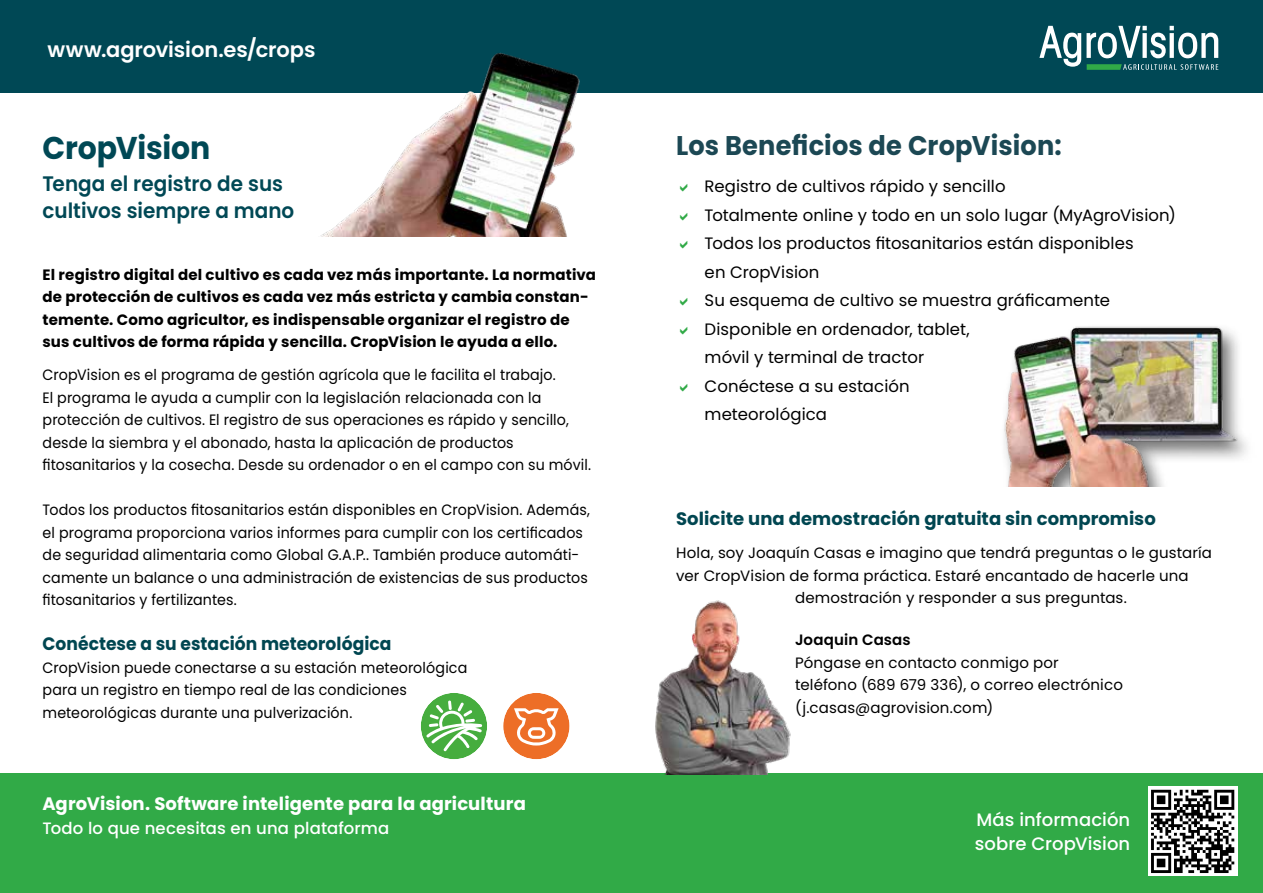
<style>
.page{position:relative;width:1263px;height:893px;background:#fff}
.page>*{position:absolute;margin:0;border:0;box-sizing:border-box;transform-origin:0 0}
.t1{font:700 31.5px "Poppins";letter-spacing:-.005em;color:#004855;scale:.95 1}
.t2{font:700 27px "Poppins";letter-spacing:.005em;color:#1c4854;scale:.95 1}
.t3{font:600 21px/27px "Poppins";color:#004855;scale:.95 1}
.t4{font:600 21px "Poppins";letter-spacing:-.005em;color:#fff}
.t5{font:700 18px "Poppins";letter-spacing:.01em;color:#fff}
.t6{font:700 18px "Poppins";letter-spacing:.005em;color:#004651}
.t7{font:700 18px "Poppins";letter-spacing:.005em;color:#004651;scale:.95 1}
.t8{font:500 18px/24px "Poppins";letter-spacing:.005em;color:#fff}
.t9{font:16.5px/28.5px "Poppins";letter-spacing:.005em;color:#000}
.t10{font:500 16.5px "Poppins";letter-spacing:.01em;color:#fff}
.t11{font:15px/22.5px "Poppins";letter-spacing:.01em;color:#000;scale:.95 1}
.t12{font:15px/22.5px "Poppins";letter-spacing:.01em;color:#000}
.t13{font:700 15px/22.5px "Poppins";letter-spacing:.01em;color:#000}
.t14{font:600 15px "Poppins";letter-spacing:.01em;color:#000}
</style>
<div class="page">
<img style="left:1004px;top:326px;width:240px;height:160px">
<div style="left:0;top:0;width:1263px;height:93px;background:#004855"></div>
<svg style="left:1039px;top:26px;width:179px;height:44px"></svg>
<div style="left:0;top:774px;width:1263px;height:119px;background:#31aa47"></div>
<img style="left:629px;top:600px;width:166px;height:174px">
<img style="left:320px;top:52px;width:260px;height:184px">
<div style="left:421px;top:693px;width:66px;height:66px;background:#46ad3e;border-radius:50%"></div>
<svg style="left:426px;top:700px;width:56px;height:51px"></svg>
<div style="left:503px;top:693px;width:66px;height:66px;background:#ed6e27;border-radius:50%"></div>
<svg style="left:514px;top:708px;width:45px;height:37px"></svg>
<svg style="left:1148px;top:787px;width:89px;height:89px"></svg>
<svg style="left:1151px;top:790px;width:83px;height:83px;background:#777"></svg>
<h3 class="t4" style="left:48px;top:38px;width:269px">www.agrovision.es/crops</h3>
<h1 class="t1" style="left:43px;top:130px;width:178px">CropVision</h1>
<h3 class="t3" style="left:43px;top:170px;width:267px">Tenga el registro de sus cultivos siempre a mano</h3>
<p class="t13" style="left:43px;top:263px;width:555px">El registro digital del cultivo es cada vez más importante. La normativa de protección de cultivos es cada vez más estricta y cambia constan&shy;temente. Como agricultor, es indispensable organizar el registro de sus cultivos de forma rápida y sencilla. CropVision le ayuda a ello.</p>
<p class="t11" style="left:43px;top:364px;width:579px">CropVision es el programa de gestión agrícola que le facilita el trabajo.<br>El programa le ayuda a cumplir con la legislación relacionada con la protección de cultivos. El registro de sus operaciones es rápido y sencillo, desde la siembra y el abonado, hasta la aplicación de productos fitosanitarios y la cosecha. Desde su ordenador o en el campo con su móvil.</p>
<p class="t11" style="left:43px;top:499px;width:578px">Todos los productos fitosanitarios están disponibles en CropVision. Además, el programa proporciona varios informes para cumplir con los certificados de seguridad alimentaria como Global G.A.P.. También produce automáti&shy;camente un balance o una administración de existencias de sus productos fitosanitarios y fertilizantes.</p>
<p class="t7" style="left:43px;top:633px;width:369px">Conéctese a su estación meteorológica</p>
<p class="t11" style="left:43px;top:656px;width:449px">CropVision puede conectarse a su estación meteorológica para un registro en tiempo real de las condiciones meteorológicas durante una pulverización.</p>
<p class="t5" style="left:43px;top:793px;width:485px">AgroVision. Software inteligente para la agricultura</p>
<p class="t10" style="left:43px;top:819px;width:348px">Todo lo que necesitas en una plataforma</p>
<h2 class="t2" style="left:676px;top:130px;width:407px">Los Beneficios de CropVision:</h2>
<p class="t9" style="left:705px;top:172px;width:473px">Registro de cultivos rápido y sencillo<br>Totalmente online y todo en un solo lugar (MyAgroVision)<br>Todos los productos fitosanitarios están disponibles<br>en CropVision<br>Su esquema de cultivo se muestra gráficamente Disponible en ordenador, tablet,<br>móvil y terminal de tractor<br>Conéctese a su estación<br>meteorológica</p>
<p class="t6" style="left:676px;top:508px;width:481px">Solicite una demostración gratuita sin compromiso</p>
<p class="t12" style="left:676px;top:542px;width:537px">Hola, soy Joaquín Casas e imagino que tendrá preguntas o le gustaría</p>
<p class="t12" style="left:676px;top:564px;width:514px">ver CropVision de forma práctica. Estaré encantado de hacerle una</p>
<p class="t12" style="left:795px;top:587px;width:333px">demostración y responder a sus preguntas.</p>
<p class="t14" style="left:795px;top:631px;width:117px">Joaquin Casas</p>
<p class="t12" style="left:795px;top:651px;width:329px">Póngase en contacto conmigo por teléfono (689 679 336), o correo electrónico (j.casas@agrovision.com)</p>
<p class="t8" style="left:975px;top:808px;width:157px">Más información sobre CropVision</p>
</div>
